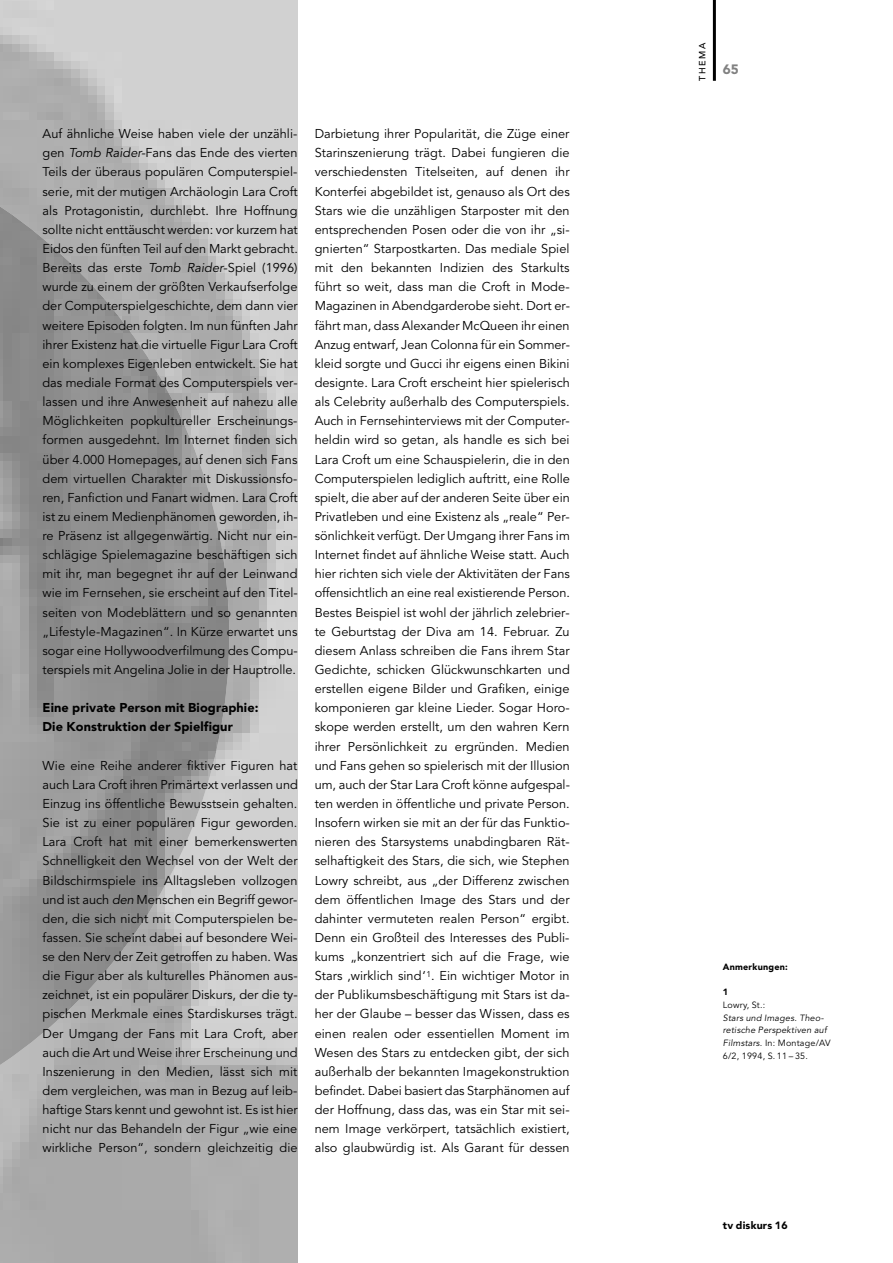
<style>
.page{position:relative;width:893px;height:1263px;background:#fff}
.page>*{position:absolute;margin:0;border:0;box-sizing:border-box;transform-origin:0 0}
.t1{font:900 13.5px "Avenir";color:#818181}
.t2{font:12.75px/19.2px "Avenir";letter-spacing:.005em;color:#000;text-align:justify}
.t3{font:900 12.75px/19.2px "Avenir";letter-spacing:.01em;color:#000}
.t4{font:900 10.5px "Avenir";letter-spacing:.02em;color:#000}
.t5{font:italic 9px/12.8px "Avenir";letter-spacing:.02em;color:#000}
.t6{font:900 9px "Avenir";letter-spacing:.025em;color:#000}
.t7{font:9px "Avenir";letter-spacing:.02em;color:#000}
.t8{font:500 9px "Avenir";letter-spacing:.165em;color:#000}
.s1{font-style:italic}
.s2{font-style:normal}
</style>
<div class="page">
<img style="left:0;top:0;width:298px;height:1263px">
<svg style="left:0;top:119px;width:229px;height:1033px;background:#b4b4b4"></svg>
<img style="left:0;top:197px;width:229px;height:885px">
<hr style="left:713px;top:0;width:3px;height:81px;background:#000">
<p class="t2" style="left:43px;top:125px;width:257px">Auf ähnliche Weise haben viele der unzähli&shy;gen <span class="s1">Tomb Raider-</span>Fans das Ende des vierten Teils der überaus populären Computerspiel&shy;serie, mit der mutigen Archäologin Lara Croft als Protagonistin, durchlebt. Ihre Hoffnung sollte nicht enttäuscht werden: vor kurzem hat Eidos den fünften Teil auf den Markt gebracht.<br>Bereits das erste <span class="s1">Tomb Raider</span>-Spiel (1996) wurde zu einem der größten Verkaufserfolge der Computerspielgeschichte, dem dann vier weitere Episoden folgten. Im nun fünften Jahr ihrer Existenz hat die virtuelle Figur Lara Croft ein komplexes Eigenleben entwickelt. Sie hat das mediale Format des Computerspiels ver&shy;lassen und ihre Anwesenheit auf nahezu alle Möglichkeiten popkultureller Erscheinungs&shy;formen ausgedehnt. Im Internet finden sich über 4.000 Homepages, auf denen sich Fans dem virtuellen Charakter mit Diskussionsfo&shy;ren, Fanfiction und Fanart widmen. Lara Croft ist zu einem Medienphänomen geworden, ih&shy;re Präsenz ist allgegenwärtig. Nicht nur ein&shy;schlägige Spielemagazine beschäftigen sich mit ihr, man begegnet ihr auf der Leinwand wie im Fernsehen, sie erscheint auf den Titel&shy;seiten von Modeblättern und so genannten „Lifestyle-Magazinen“. In Kürze erwartet uns sogar eine Hollywoodverfilmung des Compu&shy;terspiels mit Angelina Jolie in der Hauptrolle.</p>
<p class="t3" style="left:43px;top:699px;width:218px">Eine private Person mit Biographie:<br>Die Konstruktion der Spielfigur</p>
<p class="t2" style="left:43px;top:757px;width:257px">Wie eine Reihe anderer fiktiver Figuren hat auch Lara Croft ihren Primärtext verlassen und Einzug ins öffentliche Bewusstsein gehalten.<br>Sie ist zu einer populären Figur geworden.<br>Lara Croft hat mit einer bemerkenswerten Schnelligkeit den Wechsel von der Welt der Bildschirmspiele ins Alltagsleben vollzogen und ist auch <span class="s1">den</span> Menschen ein Begriff gewor&shy;den, die sich nicht mit Computerspielen be&shy;fassen. Sie scheint dabei auf besondere Wei&shy;se den Nerv der Zeit getroffen zu haben. Was die Figur aber als kulturelles Phänomen aus&shy;zeichnet, ist ein populärer Diskurs, der die ty&shy;pischen Merkmale eines Stardiskurses trägt.<br>Der Umgang der Fans mit Lara Croft, aber auch die Art und Weise ihrer Erscheinung und Inszenierung in den Medien, lässt sich mit dem vergleichen, was man in Bezug auf leib&shy;haftige Stars kennt und gewohnt ist. Es ist hier nicht nur das Behandeln der Figur „wie eine wirkliche Person“, sondern gleichzeitig die</p>
<p class="t2" style="left:315px;top:125px;width:257px">Darbietung ihrer Popularität, die Züge einer Starinszenierung trägt. Dabei fungieren die verschiedensten Titelseiten, auf denen ihr Konterfei abgebildet ist, genauso als Ort des Stars wie die unzähligen Starposter mit den entsprechenden Posen oder die von ihr „si&shy;gnierten“ Starpostkarten. Das mediale Spiel mit den bekannten Indizien des Starkults führt so weit, dass man die Croft in Mode-Magazinen in Abendgarderobe sieht. Dort er&shy;fährt man, dass Alexander McQueen ihr einen Anzug entwarf, Jean Colonna für ein Sommer&shy;kleid sorgte und Gucci ihr eigens einen Bikini designte. Lara Croft erscheint hier spielerisch als Celebrity außerhalb des Computerspiels.<br>Auch in Fernsehinterviews mit der Computer&shy;heldin wird so getan, als handle es sich bei Lara Croft um eine Schauspielerin, die in den Computerspielen lediglich auftritt, eine Rolle spielt, die aber auf der anderen Seite über ein Privatleben und eine Existenz als „reale“ Per&shy;sönlichkeit verfügt. Der Umgang ihrer Fans im Internet findet auf ähnliche Weise statt. Auch hier richten sich viele der Aktivitäten der Fans offensichtlich an eine real existierende Person.<br>Bestes Beispiel ist wohl der jährlich zelebrier&shy;te Geburtstag der Diva am 14. Februar. Zu diesem Anlass schreiben die Fans ihrem Star Gedichte, schicken Glückwunschkarten und erstellen eigene Bilder und Grafiken, einige komponieren gar kleine Lieder. Sogar Horo&shy;skope werden erstellt, um den wahren Kern ihrer Persönlichkeit zu ergründen. Medien und Fans gehen so spielerisch mit der Illusion um, auch der Star Lara Croft könne aufgespal&shy;ten werden in öffentliche und private Person.<br>Insofern wirken sie mit an der für das Funktio&shy;nieren des Starsystems unabdingbaren Rät&shy;selhaftigkeit des Stars, die sich, wie Stephen Lowry schreibt, aus „der Differenz zwischen dem öffentlichen Image des Stars und der dahinter vermuteten realen Person“ ergibt.<br>Denn ein Großteil des Interesses des Publi&shy;kums „konzentriert sich auf die Frage, wie Stars ‚wirklich sind‘<sup>1</sup>. Ein wichtiger Motor in der Publikumsbeschäftigung mit Stars ist da&shy;her der Glaube – besser das Wissen, dass es einen realen oder essentiellen Moment im Wesen des Stars zu entdecken gibt, der sich außerhalb der bekannten Imagekonstruktion befindet. Dabei basiert das Starphänomen auf der Hoffnung, dass das, was ein Star mit sei&shy;nem Image verkörpert, tatsächlich existiert, also glaubwürdig ist. Als Garant für dessen</p>
<p class="t8" style="left:699px;top:81px;width:39px;rotate:-90deg">THEMA</p>
<p class="t1" style="left:723px;top:64px;width:17px">65</p>
<p class="t6" style="left:723px;top:963px;width:66px">Anmerkungen:</p>
<p class="t6" style="left:723px;top:988px;width:7px">1</p>
<p class="t7" style="left:723px;top:1001px;width:44px">Lowry, St.:</p>
<p class="t5" style="left:723px;top:1012px;width:109px">Stars und Images. Theo&shy;retische Perspektiven auf<br>Filmstars. <span class="s2">In: Montage/AV<br>6/2, 1994, S. 11 – 35.</span></p>
<p class="t4" style="left:723px;top:1221px;width:66px">tv diskurs 16</p>
</div>
